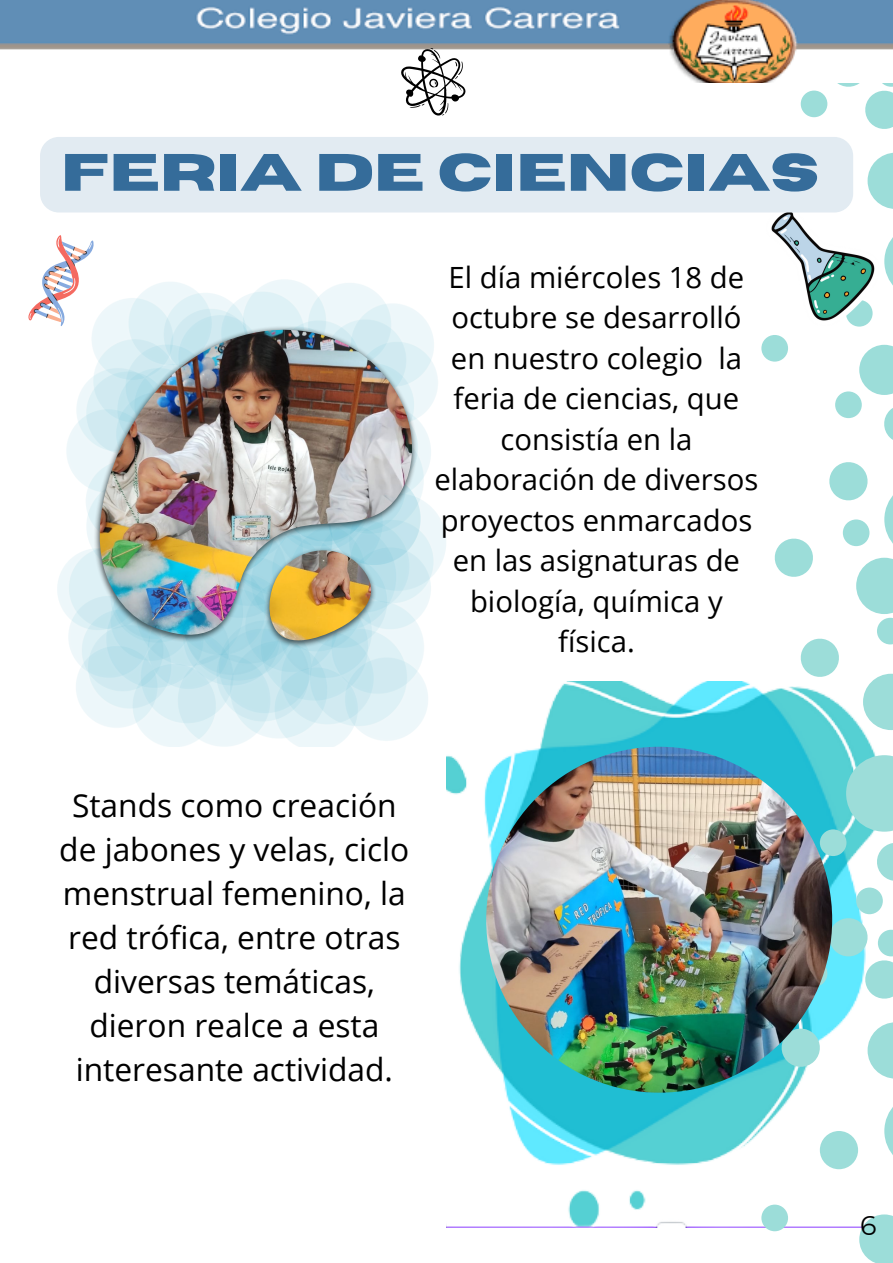
<style>
.page{position:relative;width:893px;height:1263px;background:#fff}
.page>*{position:absolute;margin:0;border:0;box-sizing:border-box;transform-origin:0 0}
.t1{font:700 52.5px "Horizon";color:#356c9a}
.t2{font:31.72px/43.9px "Open Sans";color:#000;text-align:center}
.t3{font:29.25px/40.5px "Open Sans";color:#000;text-align:center}
.t4{font:27px "Montserrat";color:#000}
</style>
<div class="page">
<img style="left:446px;top:681px;width:430px;height:546px">
<svg style="left:884px;top:1107px;width:9px;height:48px"></svg>
<svg style="left:867px;top:1022px;width:26px;height:56px"></svg>
<div style="left:820px;top:1131px;width:38px;height:38px;background:#9cddd9;border-radius:50%"></div>
<div style="left:761px;top:1204px;width:27px;height:27px;background:#9cddd9;border-radius:50%"></div>
<svg style="left:800px;top:960px;width:27px;height:27px"></svg>
<svg style="left:859px;top:1214px;width:34px;height:49px;background:#ace2df"></svg>
<svg style="left:779px;top:1027px;width:42px;height:42px;background:#93dcdc"></svg>
<svg style="left:827px;top:916px;width:66px;height:84px"></svg>
<svg style="left:846px;top:755px;width:47px;height:77px;background:#94dcd9"></svg>
<svg style="left:867px;top:153px;width:26px;height:56px"></svg>
<div style="left:761px;top:335px;width:27px;height:27px;background:#9cddd9;border-radius:50%"></div>
<div style="left:800px;top:91px;width:27px;height:26px;background:#9cddd9;border-radius:50%"></div>
<div style="left:835px;top:391px;width:26px;height:27px;background:#9cddd9;border-radius:50%"></div>
<svg style="left:859px;top:345px;width:34px;height:50px"></svg>
<svg style="left:827px;top:83px;width:66px;height:46px"></svg>
<div style="left:856px;top:887px;width:27px;height:27px;background:#9cddd9;border-radius:50%"></div>
<div style="left:820px;top:829px;width:26px;height:27px;background:#9cddd9;border-radius:50%"></div>
<svg style="left:875px;top:841px;width:18px;height:42px"></svg>
<svg style="left:884px;top:408px;width:9px;height:32px"></svg>
<svg style="left:884px;top:237px;width:9px;height:49px"></svg>
<svg style="left:773px;top:462px;width:120px;height:268px"></svg>
<img style="left:0;top:0;width:893px;height:82px">
<img style="left:766px;top:206px;width:114px;height:120px">
<svg style="left:400px;top:48px;width:66px;height:68px"></svg>
<svg style="left:28px;top:235px;width:66px;height:86px"></svg>
<img style="left:57px;top:280px;width:390px;height:467px">
<img style="left:94px;top:326px;width:323px;height:322px">
<img style="left:96px;top:330px;width:320px;height:310px">
<img style="left:486px;top:747px;width:346px;height:345px;border-radius:50%">
<div style="left:40px;top:137px;width:813px;height:75px;background:#e2ebf2;border-radius:19px"></div>
<p class="t1" style="left:61px;top:147px;width:759px">FERIA DE CIENCIAS</p>
<p class="t3" style="left:434px;top:256px;width:325px">El día miércoles 18 de octubre se desarrolló en nuestro colegio la feria de ciencias, que consistía en la elaboración de diversos proyectos enmarcados en las asignaturas de biología, química y física.</p>
<p class="t2" style="left:59px;top:783px;width:351px">Stands como creación de jabones y velas, ciclo menstrual femenino, la red trófica, entre otras diversas temáticas, dieron realce a esta interesante actividad.</p>
<p class="t4" style="left:860px;top:1209px;width:18px">6</p>
</div>
